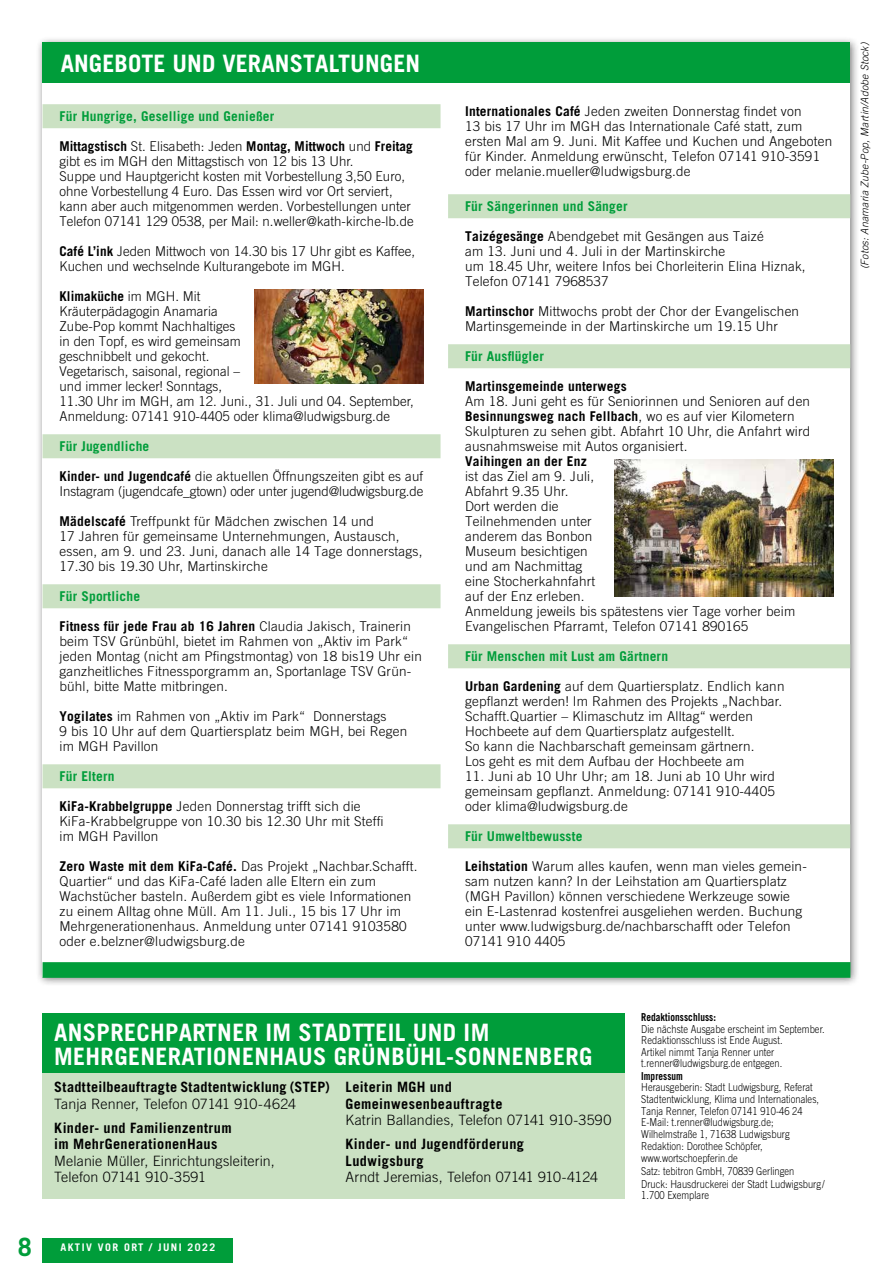
<style>
.page{position:relative;width:893px;height:1263px;background:#fff}
.page>*{position:absolute;margin:0;border:0;box-sizing:border-box;transform-origin:0 0}
.t1{font:700 25.2px "Ludwigsburg Trade Gothic";color:#009d3a}
.t2{font:700 24px/24px "Ludwigsburg Trade Gothic";color:#fff}
.t3{font:700 14.25px/16.5px "Ludwigsburg Trade Gothic";letter-spacing:.01em;color:#000}
.t4{font:300 14.25px/16.5px "Ludwigsburg Trade Gothic";letter-spacing:-.005em;color:#000}
.t5{font:300 13.5px/15px "Ludwigsburg Trade Gothic";color:#000}
.t6{font:700 13.5px "Ludwigsburg Trade Gothic";color:#009d3a}
.t7{font:300 13.5px/15px "Ludwigsburg Trade Gothic";letter-spacing:-.02em;color:#000}
.t8{font:700 13.5px "Ludwigsburg Trade Gothic";color:#000}
.t9{font:300 10.95px/11.6px "Ludwigsburg Trade Gothic";letter-spacing:-.01em;color:#000;scale:.85 1}
.t10{font:700 10.95px "Ludwigsburg Trade Gothic";letter-spacing:-.01em;color:#000;scale:.85 1}
.t11{font:10.5px "Ludwigsburg Trade Gothic Lt Ob";letter-spacing:-.01em;color:#000}
.t12{font:700 10.5px "Ludwigsburg Trade Gothic";letter-spacing:.125em;color:#fff}
.s1{font-weight:700}
</style>
<div class="page">
<div style="left:43px;top:1238px;width:190px;height:25px;background:#009d3a"></div>
<div style="left:43px;top:1013px;width:582px;height:186px;background:#cbe1c3"></div>
<div style="left:43px;top:1013px;width:582px;height:60px;background:#009d3a"></div>
<div style="left:36px;top:36px;width:824px;height:951px;background:#000;opacity:.5"></div>
<div style="left:43px;top:42px;width:807px;height:935px;background:#fff"></div>
<div style="left:43px;top:42px;width:807px;height:41px;background:#009d3a"></div>
<div style="left:43px;top:104px;width:398px;height:24px;background:#cbe1c3"></div>
<div style="left:43px;top:434px;width:398px;height:24px;background:#cbe1c3"></div>
<div style="left:43px;top:584px;width:398px;height:24px;background:#cbe1c3"></div>
<div style="left:43px;top:764px;width:398px;height:24px;background:#cbe1c3"></div>
<div style="left:448px;top:194px;width:402px;height:24px;background:#cbe1c3"></div>
<div style="left:448px;top:344px;width:402px;height:24px;background:#cbe1c3"></div>
<div style="left:448px;top:644px;width:402px;height:24px;background:#cbe1c3"></div>
<div style="left:448px;top:824px;width:402px;height:24px;background:#cbe1c3"></div>
<div style="left:43px;top:962px;width:807px;height:16px;background:#009d3a"></div>
<img style="left:254px;top:289px;width:169px;height:95px">
<img style="left:614px;top:460px;width:219px;height:137px">
<h2 class="t2" style="left:61px;top:51px;width:361px">ANGEBOTE UND VERANSTALTUNGEN</h2>
<p class="t6" style="left:60px;top:108px;width:217px">Für Hungrige, Gesellige und Genießer</p>
<p class="t5" style="left:60px;top:139px;width:356px"><span class="s1">Mittagstisch</span> St. Elisabeth: Jeden <span class="s1">Montag, Mittwoch</span> und <span class="s1">Freitag </span>gibt es im MGH den Mittagstisch von 12 bis 13 Uhr.<br>Suppe und Hauptgericht kosten mit Vorbestellung 3,50 Euro, ohne Vorbestellung 4 Euro. Das Essen wird vor Ort serviert, kann aber auch mitgenommen werden. Vorbestellungen unter Telefon 07141 129 0538, per Mail: n.weller@kath-kirche-lb.de</p>
<p class="t5" style="left:60px;top:244px;width:357px"><span class="s1">Café L’ink</span> Jeden Mittwoch von 14.30 bis 17 Uhr gibt es Kaffee,<br>Kuchen und wechselnde Kulturangebote im MGH.</p>
<p class="t5" style="left:60px;top:289px;width:356px"><span class="s1">Klimaküche</span> im MGH. Mit<br>Kräuterpädagogin Anamaria<br>Zube-Pop kommt Nachhaltiges<br>in den Topf, es wird gemeinsam<br>geschnibbelt und gekocht.<br>Vegetarisch, saisonal, regional –<br>und immer lecker! Sonntags,<br>11.30 Uhr im MGH, am 12. Juni., 31. Juli und 04. September, Anmeldung: 07141 910-4405 oder klima@ludwigsburg.de</p>
<p class="t6" style="left:60px;top:438px;width:92px">Für Jugendliche</p>
<p class="t7" style="left:60px;top:469px;width:365px"><span class="s1">Kinder- und Jugendcafé</span> die aktuellen Öffnungszeiten gibt es auf<br>Instagram (jugendcafe_gtown) oder unter jugend@ludwigsburg.de</p>
<p class="t5" style="left:60px;top:514px;width:365px"><span class="s1">Mädelscafé</span> Treffpunkt für Mädchen zwischen 14 und<br>17 Jahren für gemeinsame Unternehmungen, Austausch, essen, am 9. und 23. Juni, danach alle 14 Tage donnerstags, 17.30 bis 19.30 Uhr, Martinskirche</p>
<p class="t6" style="left:60px;top:588px;width:82px">Für Sportliche</p>
<p class="t5" style="left:60px;top:619px;width:364px"><span class="s1">Fitness für jede Frau ab 16 Jahren</span> Claudia Jakisch, Trainerin beim TSV Grünbühl, bietet im Rahmen von „Aktiv im Park“ jeden Montag (nicht am Pfingstmontag) von 18 bis19 Uhr ein ganzheitliches Fitnessporgramm an, Sportanlage TSV Grün&shy;bühl, bitte Matte mitbringen.</p>
<p class="t5" style="left:60px;top:709px;width:349px"><span class="s1">Yogilates</span> im Rahmen von „Aktiv im Park“ Donnerstags<br>9 bis 10 Uhr auf dem Quartiersplatz beim MGH, bei Regen im MGH Pavillon</p>
<p class="t6" style="left:60px;top:768px;width:57px">Für Eltern</p>
<p class="t5" style="left:60px;top:799px;width:326px"><span class="s1">KiFa-Krabbelgruppe</span> Jeden Donnerstag trifft sich die<br>KiFa-Krabbelgruppe von 10.30 bis 12.30 Uhr mit Steffi im MGH Pavillon</p>
<p class="t5" style="left:60px;top:859px;width:360px"><span class="s1">Zero Waste mit dem KiFa-Café.</span> Das Projekt „Nachbar.Schafft.<br>Quartier“ und das KiFa-Café laden alle Eltern ein zum Wachstücher basteln. Außerdem gibt es viele Informationen zu einem Alltag ohne Müll. Am 11. Juli., 15 bis 17 Uhr im Mehrgenerationenhaus. Anmeldung unter 07141 9103580 oder e.belzner@ludwigsburg.de</p>
<p class="t5" style="left:465px;top:103px;width:369px"><span class="s1">Internationales Café</span> Jeden zweiten Donnerstag findet von<br>13 bis 17 Uhr im MGH das Internationale Café statt, zum ersten Mal am 9. Juni. Mit Kaffee und Kuchen und Angeboten für Kinder. Anmeldung erwünscht, Telefon 07141 910-3591 oder melanie.mueller@ludwigsburg.de</p>
<p class="t6" style="left:465px;top:198px;width:164px">Für Sängerinnen und Sänger</p>
<p class="t5" style="left:465px;top:229px;width:342px"><span class="s1">Taizégesänge</span> Abendgebet mit Gesängen aus Taizé<br>am 13. Juni und 4. Juli in der Martinskirche<br>um 18.45 Uhr, weitere Infos bei Chorleiterin Elina Hiznak, Telefon 07141 7968537</p>
<p class="t5" style="left:465px;top:304px;width:336px"><span class="s1">Martinschor</span> Mittwochs probt der Chor der Evangelischen<br>Martinsgemeinde in der Martinskirche um 19.15 Uhr</p>
<p class="t6" style="left:465px;top:348px;width:81px">Für Ausflügler</p>
<p class="t8" style="left:465px;top:378px;width:163px">Martinsgemeinde unterwegs</p>
<p class="t5" style="left:465px;top:394px;width:347px">Am 18. Juni geht es für Seniorinnen und Senioren auf den <span class="s1">Besinnungsweg nach Fellbach</span>, wo es auf vier Kilometern Skulpturen zu sehen gibt. Abfahrt 10 Uhr, die Anfahrt wird ausnahmsweise mit Autos organisiert.</p>
<p class="t8" style="left:465px;top:453px;width:123px">Vaihingen an der Enz</p>
<p class="t5" style="left:465px;top:469px;width:332px">ist das Ziel am 9. Juli,<br>Abfahrt 9.35 Uhr.<br>Dort werden die<br>Teilnehmenden unter<br>anderem das Bonbon<br>Museum besichtigen<br>und am Nachmittag<br>eine Stocherkahnfahrt<br>auf der Enz erleben.<br>Anmeldung jeweils bis spätestens vier Tage vorher beim<br>Evangelischen Pfarramt, Telefon 07141 890165</p>
<p class="t6" style="left:465px;top:648px;width:205px">Für Menschen mit Lust am Gärtnern</p>
<p class="t5" style="left:465px;top:679px;width:321px"><span class="s1">Urban Gardening</span> auf dem Quartiersplatz. Endlich kann gepflanzt werden! Im Rahmen des Projekts „Nachbar.<br>Schafft.Quartier – Klimaschutz im Alltag“ werden Hochbeete auf dem Quartiersplatz aufgestellt.<br>So kann die Nachbarschaft gemeinsam gärtnern.<br>Los geht es mit dem Aufbau der Hochbeete am</p>
<p class="t5" style="left:465px;top:769px;width:312px;text-align:justify">11. Juni ab 10 Uhr Uhr; am 18. Juni ab 10 Uhr wird gemeinsam gepflanzt. Anmeldung: 07141 910-4405 oder klima@ludwigsburg.de</p>
<p class="t6" style="left:465px;top:828px;width:119px">Für Umweltbewusste</p>
<p class="t5" style="left:465px;top:859px;width:343px"><span class="s1">Leihstation</span> Warum alles kaufen, wenn man vieles gemein&shy;sam nutzen kann? In der Leihstation am Quartiersplatz (MGH Pavillon) können verschiedene Werkzeuge sowie ein E-Lastenrad kostenfrei ausgeliehen werden. Buchung unter www.ludwigsburg.de/nachbarschafft oder Telefon 07141 910 4405</p>
<h2 class="t2" style="left:54px;top:1020px;width:540px">ANSPRECHPARTNER IM STADTTEIL UND IM<br>MEHRGENERATIONENHAUS GRÜNBÜHL-SONNENBERG</h2>
<p class="t3" style="left:54px;top:1078px;width:278px">Stadtteilbeauftragte Stadtentwicklung (STEP)</p>
<p class="t4" style="left:54px;top:1095px;width:244px">Tanja Renner, Telefon 07141 910-4624</p>
<p class="t3" style="left:54px;top:1119px;width:179px">Kinder- und Familienzentrum im MehrGenerationenHaus</p>
<p class="t4" style="left:54px;top:1152px;width:222px">Melanie Müller, Einrichtungsleiterin,<br>Telefon 07141 910-3591</p>
<p class="t3" style="left:345px;top:1078px;width:159px">Leiterin MGH und<br>Gemeinwesenbeauftragte</p>
<p class="t4" style="left:345px;top:1111px;width:268px">Katrin Ballandies, Telefon 07141 910-3590</p>
<p class="t3" style="left:345px;top:1135px;width:180px">Kinder- und Jugendförderung<br>Ludwigsburg</p>
<p class="t4" style="left:345px;top:1168px;width:254px">Arndt Jeremias, Telefon 07141 910-4124</p>
<h1 class="t1" style="left:18px;top:1231px;width:16px">8</h1>
<p class="t12" style="left:60px;top:1241px;width:157px">AKTIV VOR ORT / JUNI 2022</p>
<p class="t10" style="left:641px;top:1010px;width:90px">Redaktionsschluss:</p>
<p class="t9" style="left:641px;top:1023px;width:217px">Die nächste Ausgabe erscheint im September.<br>Redaktionsschluss ist Ende August.<br>Artikel nimmt Tanja Renner unter t.renner@ludwigsburg.de entgegen.</p>
<p class="t10" style="left:641px;top:1069px;width:51px">Impressum</p>
<p class="t9" style="left:641px;top:1082px;width:211px">Herausgeberin: Stadt Ludwigsburg, Referat Stadtentwicklung, Klima und Internationales, Tanja Renner, Telefon 07141 910-46 24<br>E-Mail: t.renner@ludwigsburg.de; Wilhelmstraße 1, 71638 Ludwigsburg</p>
<p class="t9" style="left:641px;top:1140px;width:145px">Redaktion: Dorothee Schöpfer, www.wortschoepferin.de</p>
<p class="t9" style="left:641px;top:1164px;width:218px;line-height:12.8px">Satz: tebitron GmbH, 70839 Gerlingen<br>Druck: Hausdruckerei der Stadt Ludwigsburg/</p>
<p class="t9" style="left:641px;top:1189px;width:82px">1.700 Exemplare</p>
<p class="t11" style="left:859px;top:269px;width:228px;rotate:-90deg">(Fotos: Anamaria Zube-Pop, Martin/Adobe Stock)</p>
</div>
